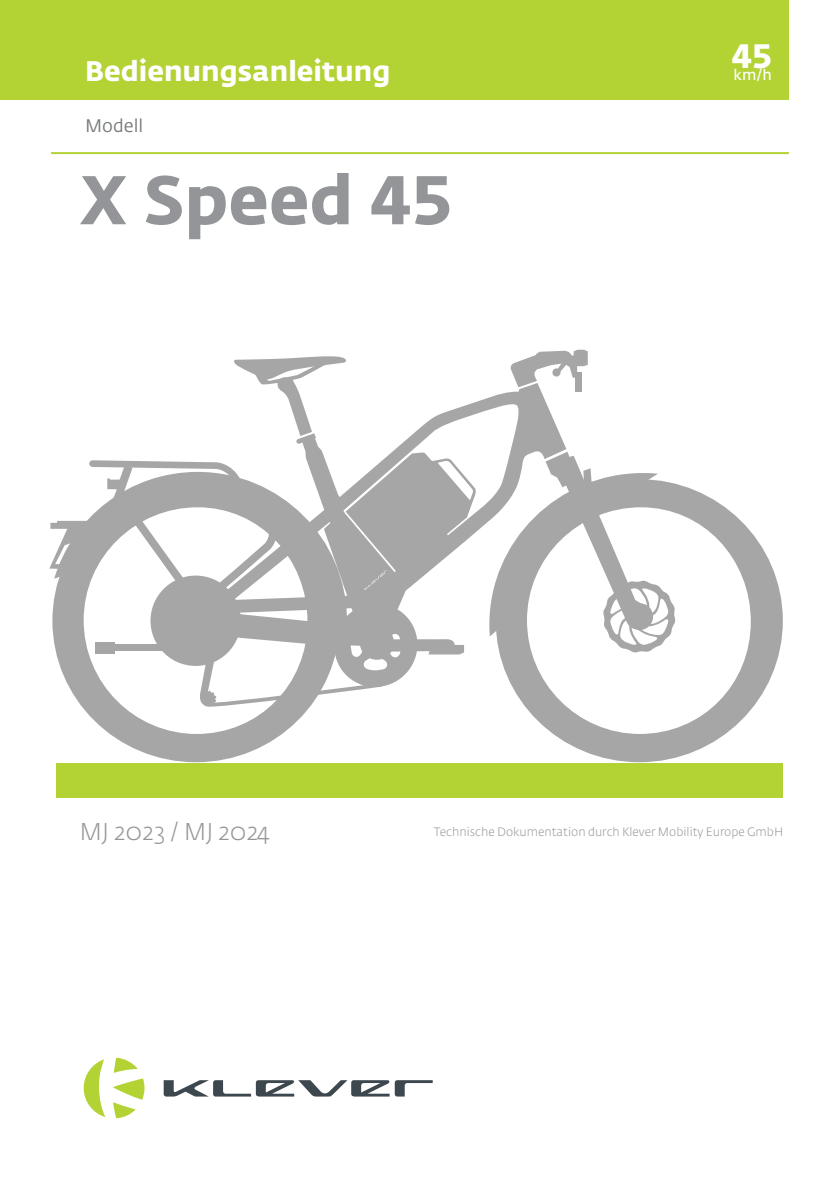
<style>
.page{position:relative;width:840px;height:1191px;background:#fff}
.page>*{position:absolute;margin:0;border:0;box-sizing:border-box;transform-origin:0 0}
.t1{font:700 68px "Fedra Sans Std";color:#939598}
.t2{font:700 33.4px "Fedra Sans Std";color:#fff}
.t3{font:700 28px "Fedra Sans Std";color:#fff}
.t4{font:300 24px "Fedra Sans Std";color:#939598}
.t5{font:18px "Fedra Sans Std";color:#787a7d}
.t6{font:14.8px "Fedra Sans Std";color:#fff}
.t7{font:300 12px "Fedra Sans Std";color:#939598}
</style>
<div class="page">
<svg style="left:86px;top:712px;width:220px;height:50px;fill:#aeadad"></svg>
<svg style="left:499px;top:483px;width:283px;height:279px"></svg>
<svg style="left:477px;top:387px;width:89px;height:144px"></svg>
<svg style="left:510px;top:350px;width:77px;height:37px"></svg>
<div style="left:575px;top:372px;width:7px;height:19px;background:#a7a6a6"></div>
<svg style="left:489px;top:452px;width:186px;height:201px"></svg>
<svg style="left:49px;top:356px;width:428px;height:356px"></svg>
<div style="left:57px;top:763px;width:725px;height:34px;background:#b3d234"></div>
<hr style="left:51px;top:152px;width:737px;height:2px;background:#b3d234">
<div style="left:0;top:0;width:788px;height:99px;background:#b3d234"></div>
<svg style="left:113px;top:1057px;width:31px;height:61px"></svg>
<svg style="left:83px;top:1059px;width:22px;height:58px"></svg>
<svg style="left:163px;top:1080px;width:269px;height:16px"></svg>
<h3 class="t3" style="left:85px;top:54px;width:306px">Bedienungsanleitung</h3>
<h3 class="t5" style="left:85px;top:114px;width:60px">Modell</h3>
<h1 class="t1" style="left:79px;top:158px;width:374px">X Speed 45</h1>
<h2 class="t2" style="left:731px;top:35px;width:42px">45</h2>
<p class="t6" style="left:733px;top:66px;width:40px">km/h</p>
<h3 class="t4" style="left:79px;top:816px;width:192px">MJ 2023 / MJ 2024</h3>
<p class="t7" style="left:433px;top:824px;width:350px">Technische Dokumentation durch Klever Mobility Europe GmbH</p>
</div>
